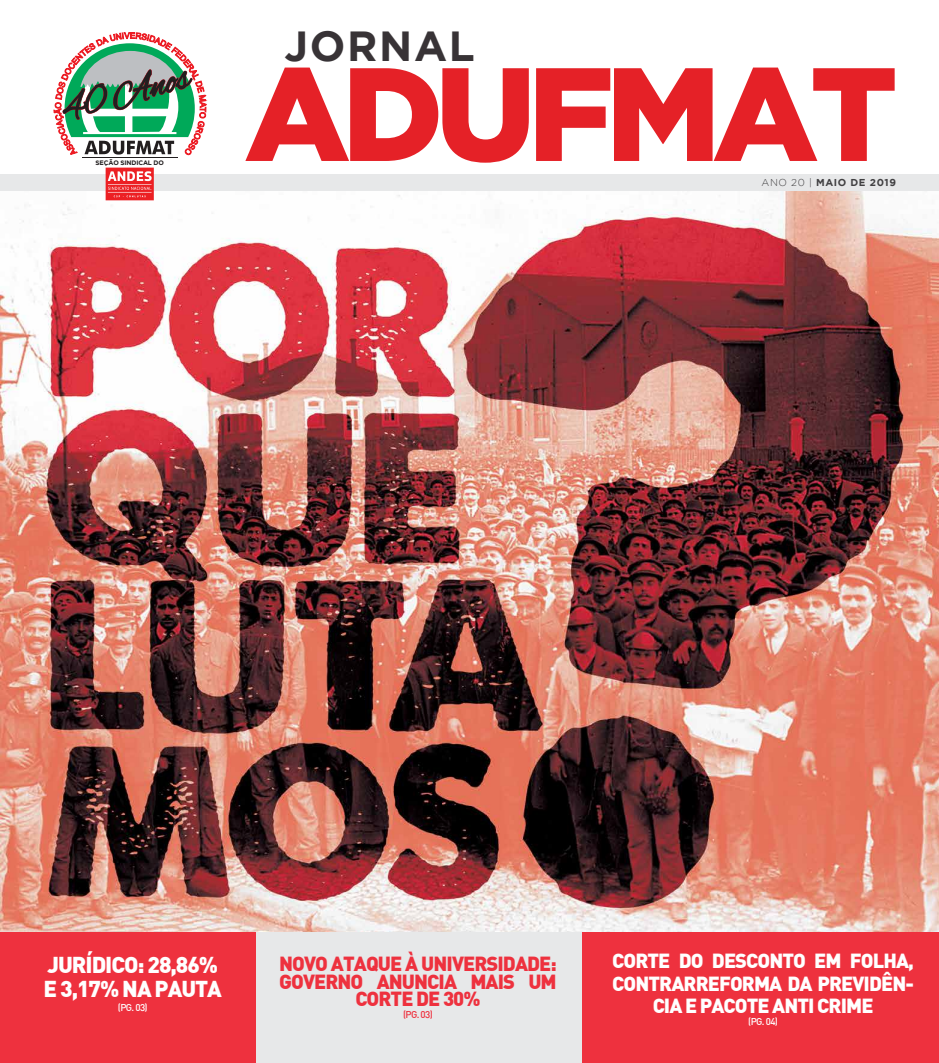
<style>
.page{position:relative;width:939px;height:1063px;background:#fff}
.page>*{position:absolute;margin:0;border:0;box-sizing:border-box;transform-origin:0 0}
.t1{font:900 132.5px "Gotham";letter-spacing:-.06em;color:#e52127}
.t2{font:700 42px "Gotham";letter-spacing:.04em;color:#383336}
.t3{font:900 22.5px/23.8px "DIN";letter-spacing:-.045em;color:#fff}
.t4{font:900 20px/22.5px "DIN";letter-spacing:-.045em;color:#fff;text-align:center}
.t5{font:900 20px/17.5px "DIN";letter-spacing:-.045em;color:#ee313e;text-align:center}
.t6{font:700 10px "Gotham";letter-spacing:.06em;color:#414042}
.t7{font:500 9.75px "DIN";letter-spacing:-.065em;color:#fff}
.t8{font:500 9.75px "DIN";color:#ee313e}
.t9{font:700 6.5px "Gotham";letter-spacing:-.02em;color:#221e1f}
.s1{font-weight:300}
</style>
<div class="page">
<img style="left:1px;top:191px;width:938px;height:742px">
<div style="left:0;top:174px;width:939px;height:17px;background:#e7e8e9"></div>
<div style="left:0;top:933px;width:256px;height:130px;background:#ee313e"></div>
<div style="left:256px;top:933px;width:326px;height:130px;background:#e7e8e9"></div>
<div style="left:582px;top:933px;width:357px;height:130px;background:#ee313e"></div>
<hr style="left:82px;top:157px;width:95px;height:1px;background:#221e1f">
<svg style="left:54px;top:32px;width:153px;height:123px"></svg>
<svg style="left:106px;top:168px;width:48px;height:32px"></svg>
<p class="t9" style="left:96px;top:159px;width:70px">SEÇÃO SINDICAL DO</p>
<h2 class="t2" style="left:284px;top:22px;width:192px">JORNAL</h2>
<h1 class="t1" style="left:245px;top:37px;width:655px">ADUFMAT</h1>
<p class="t6" style="left:762px;top:176px;width:136px"><span class="s1">ANO 20 |</span> MAIO DE 2019</p>
<p class="t3" style="left:44px;top:952px;width:180px">JURÍDICO: 28,86%<br>E 3,17% NA PAUTA</p>
<p class="t7" style="left:118px;top:1001px;width:31px">(PG. 03)</p>
<p class="t5" style="left:279px;top:954px;width:279px">NOVO ATAQUE À UNIVERSIDADE:<br>GOVERNO ANUNCIA MAIS UM<br>CORTE DE 30%</p>
<p class="t8" style="left:403px;top:1008px;width:31px">(PG. 03)</p>
<p class="t4" style="left:612px;top:949px;width:303px">CORTE DO DESCONTO EM FOLHA,<br>CONTRARREFORMA DA PREVIDÊN-<br>CIA E PACOTE ANTI CRIME</p>
<p class="t7" style="left:748px;top:1015px;width:31px">(PG. 04)</p>
</div>
